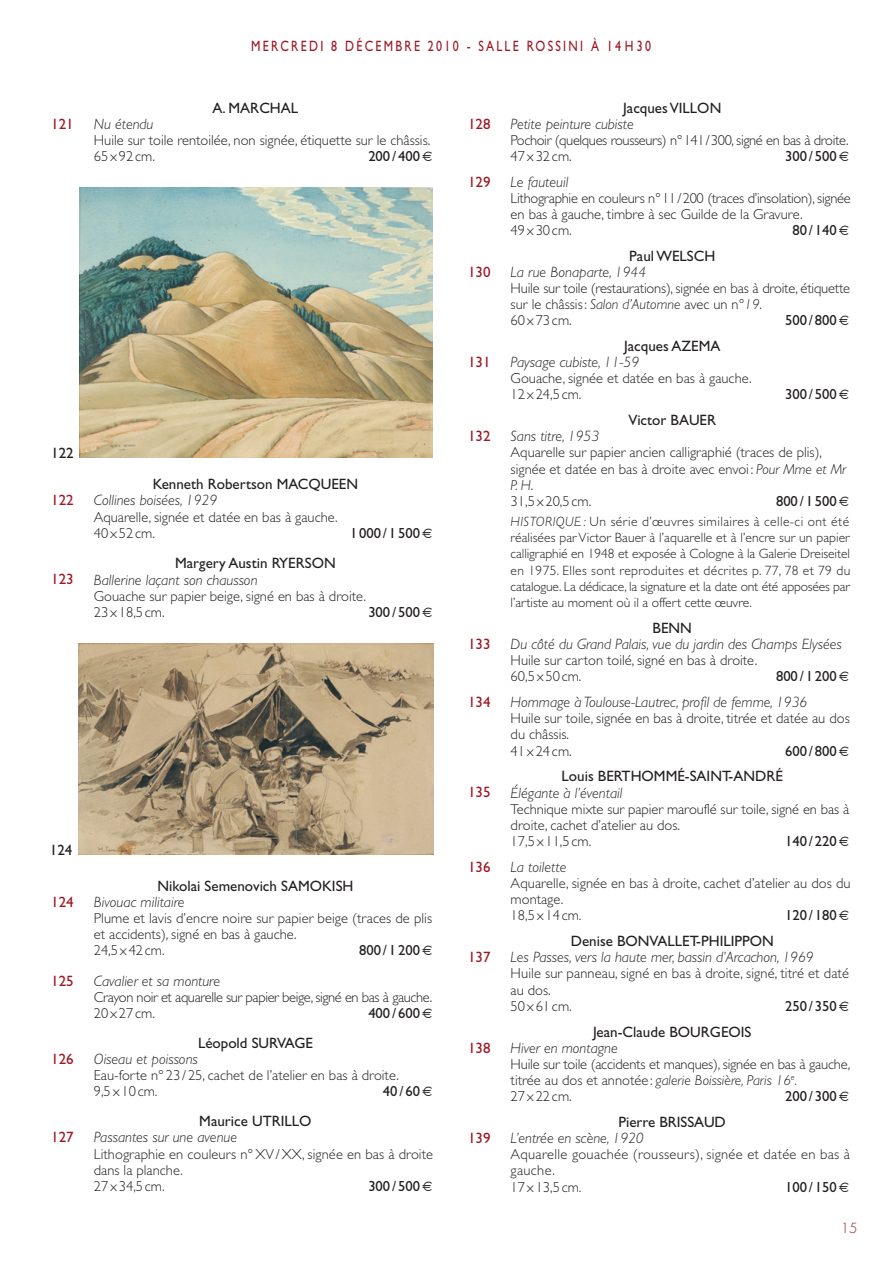
<style>
.page{position:relative;width:894px;height:1264px;background:#fff}
.page>*{position:absolute;margin:0;border:0;box-sizing:border-box;transform-origin:0 0}
.t1{font:italic 300 15px "Gill Sans";color:#231f20}
.t2{font:15px "Gill Sans";color:#231f20}
.t3{font:15px "Gill Sans";color:#9e1825}
.t4{font:15px "Gill Sans";letter-spacing:.19em;color:#9e1825;scale:.8 1}
.t5{font:14.7px "Gill Sans";color:#231f20}
.t6{font:300 14.4px/16.2px "Gill Sans";color:#231f20}
.t7{font:300 14.4px/16.2px "Gill Sans";letter-spacing:-.02em;color:#231f20}
.t8{font:300 14.4px/16.2px "Gill Sans";letter-spacing:.02em;color:#231f20}
.t9{font:300 14.4px/16.2px "Gill Sans";letter-spacing:-.03em;color:#231f20}
.t10{font:300 14.4px/16.2px "Gill Sans";letter-spacing:-.025em;color:#231f20}
.t11{font:300 13.5px/16px "Gill Sans";letter-spacing:-.005em;color:#231f20;text-align:justify}
.t12{font:300 13.5px "Futura";color:#9e1825}
.s1{font-style:italic}
</style>
<div class="page">
<img style="left:79px;top:187px;width:353px;height:270px">
<img style="left:78px;top:643px;width:355px;height:211px">
<p class="t3" style="left:51px;top:118px;width:24px">121</p>
<p class="t2" style="left:51px;top:447px;width:24px">122</p>
<p class="t3" style="left:51px;top:495px;width:24px">122</p>
<p class="t3" style="left:51px;top:574px;width:24px">123</p>
<p class="t2" style="left:50px;top:844px;width:24px">124</p>
<p class="t4" style="left:251px;top:40px;width:502px">MERCREDI 8 DÉCEMBRE 2010 - SALLE ROSSINI À 14H30</p>
<p class="t2" style="left:213px;top:102px;width:87px">A. MARCHAL</p>
<p class="t1" style="left:94px;top:118px;width:61px">Nu étendu</p>
<p class="t6" style="left:94px;top:133px;width:338px">Huile sur toile rentoilée, non signée, étiquette sur le châssis.<br>65 x 92 cm.</p>
<p class="t5" style="left:368px;top:151px;width:53px">200 / 400</p>
<p class="t2" style="left:153px;top:479px;width:207px">Kenneth Robertson MACQUEEN</p>
<p class="t1" style="left:94px;top:495px;width:125px">Collines boisées, 1929</p>
<p class="t6" style="left:94px;top:510px;width:245px">Aquarelle, signée et datée en bas à gauche.<br>40 x 52 cm.</p>
<p class="t5" style="left:350px;top:527px;width:71px">1000 / 1500</p>
<p class="t2" style="left:175px;top:558px;width:162px">Margery Austin RYERSON</p>
<p class="t1" style="left:94px;top:574px;width:165px">Ballerine laçant son chausson</p>
<p class="t6" style="left:94px;top:589px;width:274px">Gouache sur papier beige, signé en bas à droite.<br>23 x 18,5 cm.</p>
<p class="t5" style="left:368px;top:606px;width:53px">300 / 500</p>
<p class="t3" style="left:468px;top:118px;width:24px">128</p>
<p class="t2" style="left:623px;top:102px;width:100px">Jacques VILLON</p>
<p class="t1" style="left:510px;top:118px;width:125px">Petite peinture cubiste</p>
<p class="t10" style="left:510px;top:133px;width:339px">Pochoir (quelques rousseurs) n°141/300, signé en bas à droite.<br>47 x 32 cm.</p>
<p class="t5" style="left:785px;top:151px;width:53px">300 / 500</p>
<p class="t3" style="left:468px;top:176px;width:24px">129</p>
<p class="t1" style="left:511px;top:176px;width:59px">Le fauteuil</p>
<p class="t7" style="left:510px;top:191px;width:342px">Lithographie en couleurs n°11/200 (traces d’insolation), signée en bas à gauche, timbre à sec Guilde de la Gravure.<br>49 x 30 cm.</p>
<p class="t5" style="left:792px;top:225px;width:46px">80 / 140</p>
<p class="t3" style="left:468px;top:266px;width:24px">130</p>
<p class="t3" style="left:468px;top:357px;width:24px">131</p>
<p class="t3" style="left:468px;top:431px;width:24px">132</p>
<p class="t3" style="left:468px;top:638px;width:24px">133</p>
<p class="t2" style="left:629px;top:250px;width:88px">Paul WELSCH</p>
<p class="t1" style="left:511px;top:267px;width:137px">La rue Bonaparte, 1944</p>
<p class="t6" style="left:510px;top:282px;width:341px">Huile sur toile (restaurations), signée en bas à droite, étiquette sur le châssis: <span class="s1">Salon d’Automne</span> avec un n°<span class="s1">19</span>.<br>60 x 73 cm.</p>
<p class="t5" style="left:785px;top:315px;width:53px">500 / 800</p>
<p class="t2" style="left:624px;top:341px;width:98px">Jacques AZEMA</p>
<p class="t1" style="left:511px;top:357px;width:130px">Paysage cubiste, 11-59</p>
<p class="t6" style="left:510px;top:372px;width:242px">Gouache, signée et datée en bas à gauche.<br>12 x 24,5 cm.</p>
<p class="t2" style="left:628px;top:415px;width:89px">Victor BAUER</p>
<p class="t5" style="left:785px;top:389px;width:53px">300 / 500</p>
<p class="t1" style="left:511px;top:431px;width:90px">Sans titre, 1953</p>
<p class="t6" style="left:510px;top:446px;width:337px">Aquarelle sur papier ancien calligraphié (traces de plis), signée et datée en bas à droite avec envoi: <span class="s1">Pour Mme et Mr P. H</span>.<br>31,5 x 20,5 cm.</p>
<p class="t5" style="left:776px;top:496px;width:62px">800 / 1500</p>
<p class="t11" style="left:510px;top:515px;width:341px"><span class="s1">HISTORIQUE :</span> Un série d’œuvres similaires à celle-ci ont été réalisées par Victor Bauer à l’aquarelle et à l’encre sur un papier calligraphié en 1948 et exposée à Cologne à la Galerie Dreiseitel en 1975. Elles sont reproduites et décrites p. 77, 78 et 79 du catalogue. La dédicace, la signature et la date ont été apposées par l’artiste au moment où il a offert cette œuvre.</p>
<p class="t2" style="left:652px;top:622px;width:41px">BENN</p>
<p class="t1" style="left:511px;top:638px;width:333px">Du côté du Grand Palais, vue du jardin des Champs Elysées</p>
<p class="t6" style="left:510px;top:653px;width:248px">Huile sur carton toilé, signé en bas à droite.<br>60,5 x 50 cm.</p>
<p class="t5" style="left:776px;top:671px;width:62px">800 / 1200</p>
<p class="t3" style="left:468px;top:697px;width:24px">134</p>
<p class="t1" style="left:511px;top:697px;width:298px">Hommage à Toulouse-Lautrec, profil de femme, 1936</p>
<p class="t6" style="left:510px;top:712px;width:341px">Huile sur toile, signée en bas à droite, titrée et datée au dos du châssis.<br>41 x 24 cm.</p>
<p class="t5" style="left:785px;top:745px;width:53px">600 / 800</p>
<p class="t3" style="left:468px;top:787px;width:24px">135</p>
<p class="t2" style="left:561px;top:771px;width:223px">Louis BERTHOMMÉ-SAINT-ANDRÉ</p>
<p class="t1" style="left:510px;top:787px;width:113px">Élégante à l’éventail</p>
<p class="t6" style="left:510px;top:802px;width:340px">Technique mixte sur papier marouflé sur toile, signé en bas à droite, cachet d’atelier au dos.<br>17,5 x 11,5 cm.</p>
<p class="t5" style="left:785px;top:835px;width:53px">140 / 220</p>
<p class="t3" style="left:51px;top:896px;width:24px">124</p>
<p class="t2" style="left:157px;top:880px;width:197px">Nikolai Semenovich SAMOKISH</p>
<p class="t1" style="left:94px;top:896px;width:92px">Bivouac militaire</p>
<p class="t6" style="left:94px;top:911px;width:340px">Plume et lavis d’encre noire sur papier beige (traces de plis et accidents), signé en bas à gauche.<br>24,5 x 42 cm.</p>
<p class="t5" style="left:359px;top:945px;width:62px">800 / 1200</p>
<p class="t3" style="left:51px;top:975px;width:24px">125</p>
<p class="t1" style="left:94px;top:975px;width:128px">Cavalier et sa monture</p>
<p class="t9" style="left:94px;top:990px;width:340px">Crayon noir et aquarelle sur papier beige, signé en bas à gauche.<br>20 x 27 cm.</p>
<p class="t5" style="left:368px;top:1007px;width:53px">400 / 600</p>
<p class="t3" style="left:51px;top:1053px;width:24px">126</p>
<p class="t3" style="left:51px;top:1131px;width:24px">127</p>
<p class="t2" style="left:198px;top:1037px;width:116px">Léopold SURVAGE</p>
<p class="t1" style="left:94px;top:1053px;width:105px">Oiseau et poissons</p>
<p class="t6" style="left:94px;top:1068px;width:307px">Eau-forte n°23/25, cachet de l’atelier en bas à droite.<br>9,5 x 10 cm.</p>
<p class="t5" style="left:383px;top:1086px;width:39px">40 / 60</p>
<p class="t2" style="left:199px;top:1115px;width:114px">Maurice UTRILLO</p>
<p class="t1" style="left:94px;top:1132px;width:145px">Passantes sur une avenue</p>
<p class="t6" style="left:94px;top:1147px;width:341px">Lithographie en couleurs n°XV/XX, signée en bas à droite dans la planche.<br>27 x 34,5 cm.</p>
<p class="t5" style="left:368px;top:1180px;width:53px">300 / 500</p>
<p class="t3" style="left:468px;top:861px;width:24px">136</p>
<p class="t1" style="left:511px;top:861px;width:57px">La toilette</p>
<p class="t6" style="left:510px;top:876px;width:341px">Aquarelle, signée en bas à droite, cachet d’atelier au dos du montage.<br>18,5 x 14 cm.</p>
<p class="t5" style="left:785px;top:910px;width:53px">120 / 180</p>
<p class="t3" style="left:468px;top:951px;width:24px">137</p>
<p class="t3" style="left:468px;top:1042px;width:24px">138</p>
<p class="t3" style="left:468px;top:1132px;width:24px">139</p>
<p class="t2" style="left:571px;top:935px;width:205px">Denise BONVALLET-PHILIPPON</p>
<p class="t1" style="left:511px;top:952px;width:304px">Les Passes, vers la haute mer, bassin d’Arcachon, 1969</p>
<p class="t6" style="left:510px;top:967px;width:340px">Huile sur panneau, signé en bas à droite, signé, titré et daté au dos.<br>50 x 61 cm.</p>
<p class="t5" style="left:785px;top:1000px;width:53px">250 / 350</p>
<p class="t2" style="left:593px;top:1026px;width:160px">Jean-Claude BOURGEOIS</p>
<p class="t1" style="left:511px;top:1042px;width:109px">Hiver en montagne</p>
<p class="t6" style="left:510px;top:1057px;width:341px">Huile sur toile (accidents et manques), signée en bas à gauche, titrée au dos et annotée: <span class="s1">galerie Boissière, Paris 16</span><sup>e</sup><span class="s1">.<br></span>27 x 22 cm.</p>
<p class="t5" style="left:785px;top:1091px;width:53px">200 / 300</p>
<p class="t2" style="left:618px;top:1116px;width:109px">Pierre BRISSAUD</p>
<p class="t1" style="left:510px;top:1132px;width:135px">L’entrée en scène, 1920</p>
<p class="t8" style="left:510px;top:1147px;width:341px">Aquarelle gouachée (rousseurs), signée et datée en bas à gauche.<br>17 x 13,5 cm.</p>
<p class="t5" style="left:785px;top:1181px;width:53px">100 / 150</p>
<p class="t12" style="left:841px;top:1221px;width:18px">15</p>
</div>
